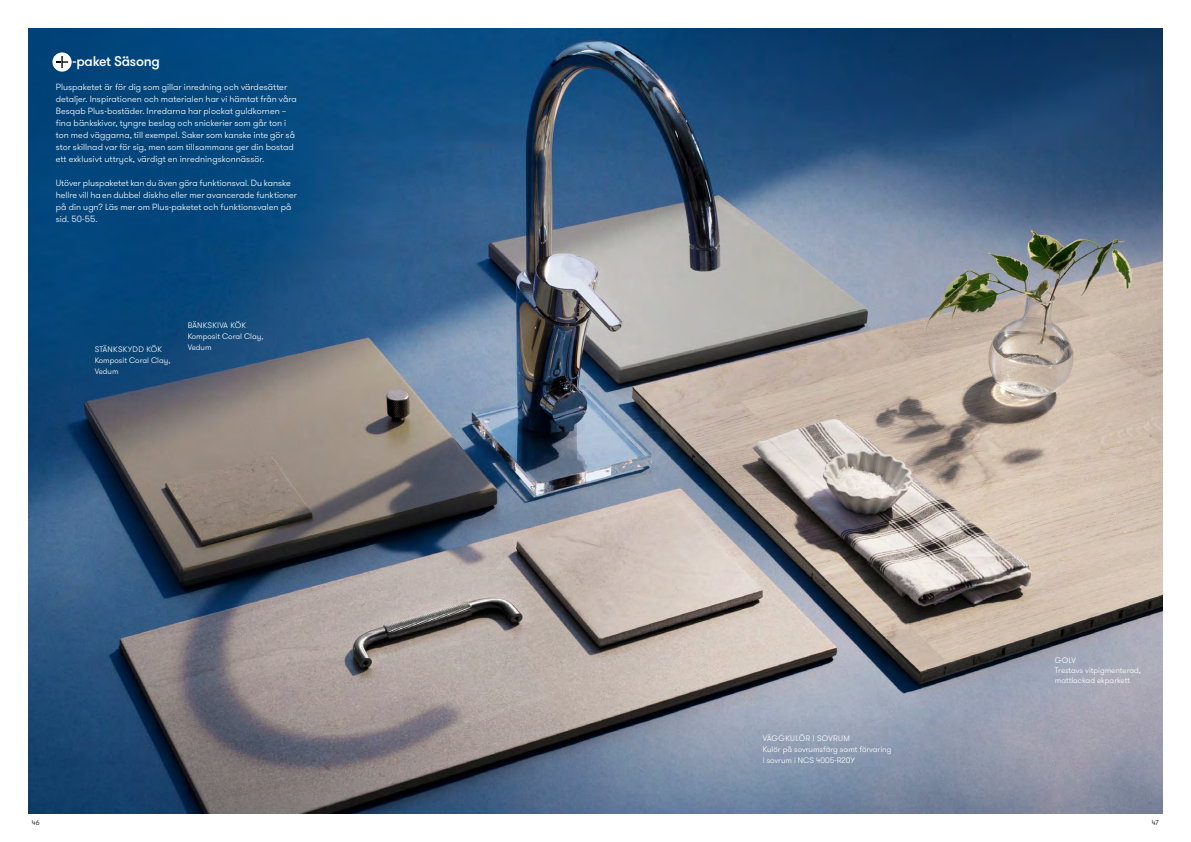
<style>
.page{position:relative;width:1191px;height:842px;background:#fff}
.page>*{position:absolute;margin:0;border:0;box-sizing:border-box;transform-origin:0 0}
.t1{font:500 14px "GT Walsheim";letter-spacing:-.02em;color:#fff}
.t2{font:300 9px/12px "GT Walsheim";color:#fff}
.t3{font:300 8px/11px "GT Walsheim";color:#fff}
.t4{font:300 8px "GT Walsheim";letter-spacing:.035em;color:#fff}
.t5{font:300 7px "GT Walsheim";color:#000}
</style>
<div class="page">
<img style="left:28px;top:28px;width:1134px;height:786px">
<svg style="left:52px;top:52px;width:20px;height:20px"></svg>
<svg style="left:56px;top:56px;width:12px;height:12px"></svg>
<h1 class="t1" style="left:72px;top:52px;width:89px">-paket Säsong</h1>
<p class="t2" style="left:56px;top:81px;width:243px">Pluspaketet är för dig som gillar inredning och värdesätter detaljer. Inspirationen och materialen har vi hämtat från våra Besqab Plus-bostäder. Inredarna har plockat guldkornen – fina bänkskivor, tyngre beslag och snickerier som går ton i ton med väggarna, till exempel. Saker som kanske inte gör så stor skillnad var för sig, men som tillsammans ger din bostad ett exklusivt uttryck, värdigt en inredningskonnässör.</p>
<p class="t2" style="left:56px;top:177px;width:243px">Utöver pluspaketet kan du även göra funktionsval. Du kanske hellre vill ha en dubbel diskho eller mer avancerade funktioner på din ugn? Läs mer om Plus-paketet och funktionsvalen på sid. 50-55.</p>
<p class="t3" style="left:188px;top:320px;width:77px">BÄNKSKIVA KÖK<br>Komposit Coral Clay,</p>
<p class="t4" style="left:95px;top:344px;width:69px">STÄNKSKYDD KÖK</p>
<p class="t3" style="left:188px;top:342px;width:25px">Vedum</p>
<p class="t3" style="left:95px;top:354px;width:77px">Komposit Coral Clay,<br>Vedum</p>
<p class="t3" style="left:763px;top:733px;width:130px">VÄGGKULÖR I SOVRUM<br>Kulör på sovrumsfärg samt förvaring i sovrum i NCS 4005-R20Y</p>
<p class="t3" style="left:1054px;top:655px;width:87px;line-height:10px">GOLV<br>Trestavs vitpigmenterad, mattlackad ekparkett</p>
<p class="t5" style="left:32px;top:819px;width:9px">46</p>
<p class="t5" style="left:1151px;top:819px;width:8px">47</p>
</div>
